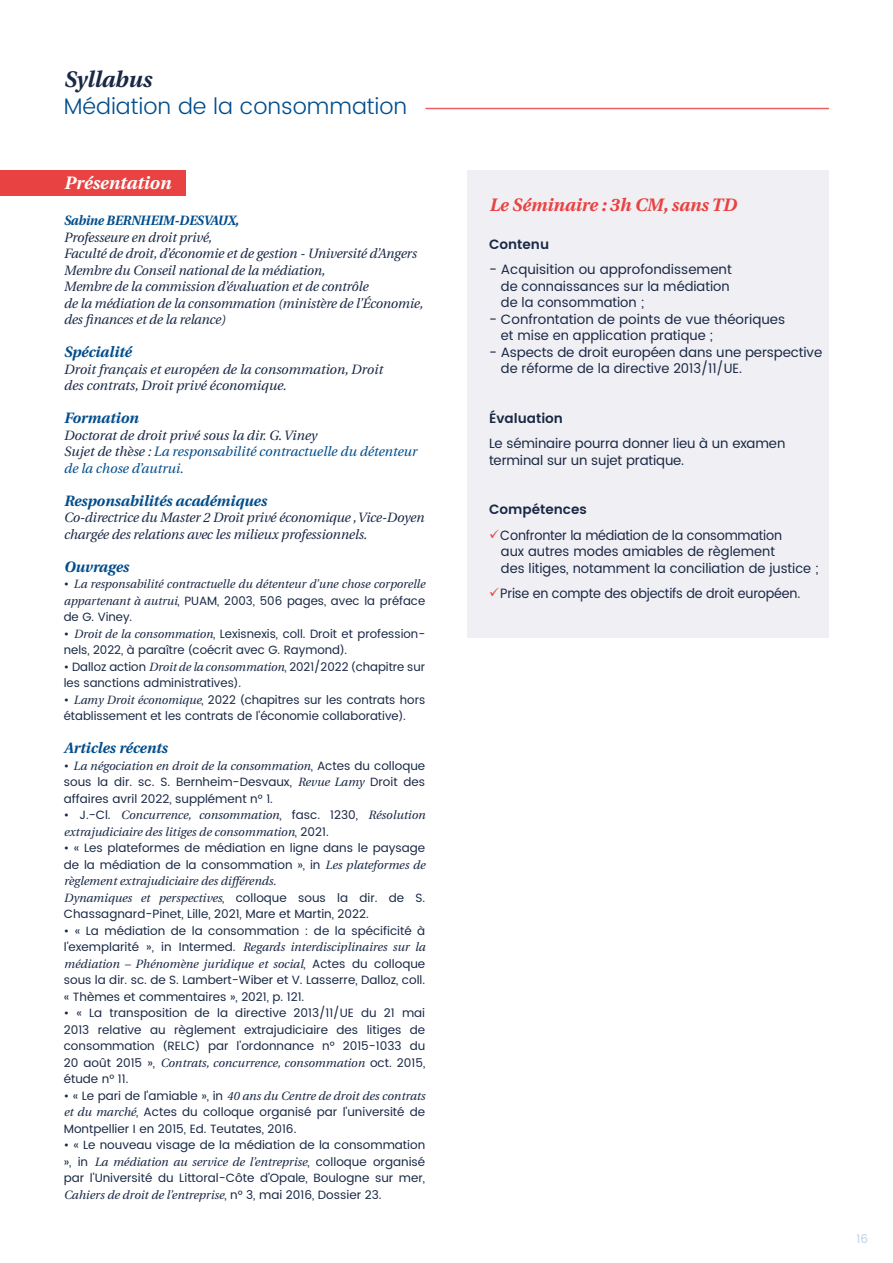
<style>
.page{position:relative;width:893px;height:1263px;background:#fff}
.page>*{position:absolute;margin:0;border:0;box-sizing:border-box;transform-origin:0 0}
.t1{font:300 22.5px "UA Poppins Texte";color:#004d8c}
.t2{font:italic 500 22.5px "UA Poppins Texte";color:#192845}
.t3{font:italic 500 18px "UA Poppins Texte";color:#e84242}
.t4{font:italic 500 18px "UA Poppins Texte";color:#fff}
.t5{font:italic 600 15px "UA Poppins Texte";color:#004d8c}
.t6{font:italic 13.5px/16.5px "UA Poppins Texte";letter-spacing:-.01em;color:#192845}
.t7{font:13.5px/16.5px "UA Poppins Texte";color:#192845}
.t8{font:13.5px/16.5px "UA Poppins Texte";color:#192845;scale:.95 1}
.t9{font:italic 13.5px/16.5px "UA Poppins Texte";color:#004d8c}
.t10{font:600 13.5px "UA Poppins Texte";color:#192845}
.t11{font:italic 600 13.5px "UA Poppins Texte";letter-spacing:-.015em;color:#004d8c;scale:.95 1}
.t12{font:12px/16.5px "UA Poppins Texte";color:#192845;text-align:justify}
.t13{font:italic 12px/16.5px "UA Poppins Texte";color:#192845;text-align:justify}
.t14{font:12px "UA Poppins Texte";color:#bdd4e8}
.s1{color:#192845}
.s2{font-style:normal}
.s3{font-style:italic}
.s4{color:#e84242}
</style>
<div class="page">
<hr style="left:426px;top:108px;width:402px;height:1px;background:#ec5f65">
<div style="left:468px;top:170px;width:361px;height:468px;background:#f0eff3"></div>
<div style="left:0;top:170px;width:185px;height:26px;background:#e84242"></div>
<h1 class="t2" style="left:64px;top:62px;width:89px">Syllabus</h1>
<h1 class="t1" style="left:64px;top:90px;width:345px">Médiation de la consommation</h1>
<h2 class="t4" style="left:64px;top:168px;width:109px">Présentation</h2>
<p class="t11" style="left:64px;top:210px;width:186px">Sabine BERNHEIM-DESVAUX,</p>
<p class="t6" style="left:64px;top:228px;width:361px">Professeure en droit privé,<br>Faculté de droit, d’économie et de gestion - Université d’Angers Membre du Conseil national de la médiation,<br>Membre de la commission d’évaluation et de contrôle<br>de la médiation de la consommation (ministère de l’Économie, des finances et de la relance)</p>
<p class="t5" style="left:64px;top:340px;width:69px">Spécialité</p>
<p class="t6" style="left:64px;top:360px;width:320px">Droit français et européen de la consommation, Droit des contrats, Droit privé économique.</p>
<p class="t5" style="left:64px;top:406px;width:76px">Formation</p>
<p class="t9" style="left:64px;top:426px;width:355px"><span class="s1">Doctorat de droit privé sous la dir. G. Viney<br>Sujet de thèse :</span> La responsabilité contractuelle du détenteur de la chose d’autrui.</p>
<p class="t5" style="left:64px;top:489px;width:204px">Responsabilités académiques</p>
<p class="t6" style="left:64px;top:509px;width:362px">Co-directrice du Master 2 Droit privé économique , Vice-Doyen chargée des relations avec les milieux professionnels.</p>
<p class="t5" style="left:64px;top:555px;width:66px">Ouvrages</p>
<p class="t13" style="left:64px;top:575px;width:363px"><span class="s2">•</span> La responsabilité contractuelle du détenteur d’une chose corporelle appartenant à autrui<span class="s2">, PUAM, 2003, 506 pages, avec la préface de G. Viney.</span></p>
<p class="t12" style="left:64px;top:626px;width:363px">• <span class="s3">Droit de la consommation</span>, Lexisnexis, coll. Droit et profession&shy;nels, 2022, à paraître (coécrit avec G. Raymond).</p>
<p class="t12" style="left:64px;top:659px;width:363px">• Dalloz action <span class="s3">Droit de la consommation</span>, 2021/2022 (chapitre sur les sanctions administratives).</p>
<p class="t12" style="left:64px;top:692px;width:363px">• <span class="s3">Lamy Droit économique</span>, 2022 (chapitres sur les contrats hors établissement et les contrats de l’économie collaborative).</p>
<p class="t5" style="left:64px;top:736px;width:105px">Articles récents</p>
<p class="t12" style="left:64px;top:758px;width:363px">• <span class="s3">La négociation en droit de la consommation</span>, Actes du colloque sous la dir. sc. S. Bernheim-Desvaux, <span class="s3">Revue Lamy</span> Droit des affaires avril 2022, supplément n° 1.</p>
<p class="t13" style="left:64px;top:806px;width:363px"><span class="s2">• J.-Cl.</span> Concurrence, consommation<span class="s2">, fasc. 1230,</span> Résolution extrajudiciaire des litiges de consommation<span class="s2">, 2021.</span></p>
<p class="t12" style="left:64px;top:840px;width:363px;text-align:left">• « Les plateformes de médiation en ligne dans le paysage de la médiation de la consommation », in <span class="s3">Les plateformes de règlement extrajudiciaire des différends.<br>Dynamiques et perspectives</span>, colloque sous la dir. de S.<br>Chassagnard-Pinet, Lille, 2021, Mare et Martin, 2022.</p>
<p class="t12" style="left:64px;top:923px;width:363px">• « La médiation de la consommation : de la spécificité à l’exemplarité », in Intermed. <span class="s3">Regards interdisciplinaires sur la médiation – Phénomène juridique et social</span>, Actes du colloque sous la dir. sc. de S. Lambert-Wiber et V. Lasserre, Dalloz, coll. « Thèmes et commentaires », 2021, p. 121.</p>
<p class="t12" style="left:64px;top:1005px;width:363px">• « La transposition de la directive 2013/11/UE du 21 mai 2013 relative au règlement extrajudiciaire des litiges de consommation (RELC) par l’ordonnance n° 2015-1033 du 20 août 2015 », <span class="s3">Contrats, concurrence, consommation</span> oct. 2015, étude n° 11.</p>
<p class="t12" style="left:64px;top:1088px;width:363px">• « Le pari de l’amiable », in <span class="s3">40 ans du Centre de droit des contrats et du marché</span>, Actes du colloque organisé par l’université de Montpellier I en 2015, Ed. Teutates, 2016.</p>
<p class="t12" style="left:64px;top:1137px;width:363px">• « Le nouveau visage de la médiation de la consommation », in <span class="s3">La médiation au service de l’entreprise</span>, colloque organisé par l’Université du Littoral-Côte d’Opale, Boulogne sur mer, <span class="s3">Cahiers de droit de l’entreprise</span>, n° 3, mai 2016, Dossier 23.</p>
<h2 class="t3" style="left:489px;top:190px;width:249px">Le Séminaire : 3h CM, sans TD</h2>
<p class="t10" style="left:489px;top:234px;width:62px">Contenu</p>
<p class="t7" style="left:501px;top:262px;width:232px;text-indent:-12px">- Acquisition ou approfondissement de connaissances sur la médiation de la consommation ;</p>
<p class="t7" style="left:501px;top:311px;width:286px;text-indent:-12px">- Confrontation de points de vue théoriques et mise en application pratique ;</p>
<p class="t7" style="left:501px;top:344px;width:323px;text-indent:-12px">- Aspects de droit européen dans une perspective de réforme de la directive 2013/11/UE.</p>
<p class="t10" style="left:489px;top:408px;width:76px">Évaluation</p>
<p class="t7" style="left:489px;top:436px;width:298px">Le séminaire pourra donner lieu à un examen terminal sur un sujet pratique.</p>
<p class="t10" style="left:489px;top:499px;width:99px">Compétences</p>
<p class="t8" style="left:501px;top:527px;width:336px;text-indent:-12px"><span class="s4">✓</span>Confronter la médiation de la consommation<br>aux autres modes amiables de règlement<br>des litiges, notamment la conciliation de justice ;</p>
<p class="t8" style="left:489px;top:586px;width:329px"><span class="s4">✓</span>Prise en compte des objectifs de droit européen.</p>
<p class="t14" style="left:856px;top:1230px;width:13px">16</p>
</div>
